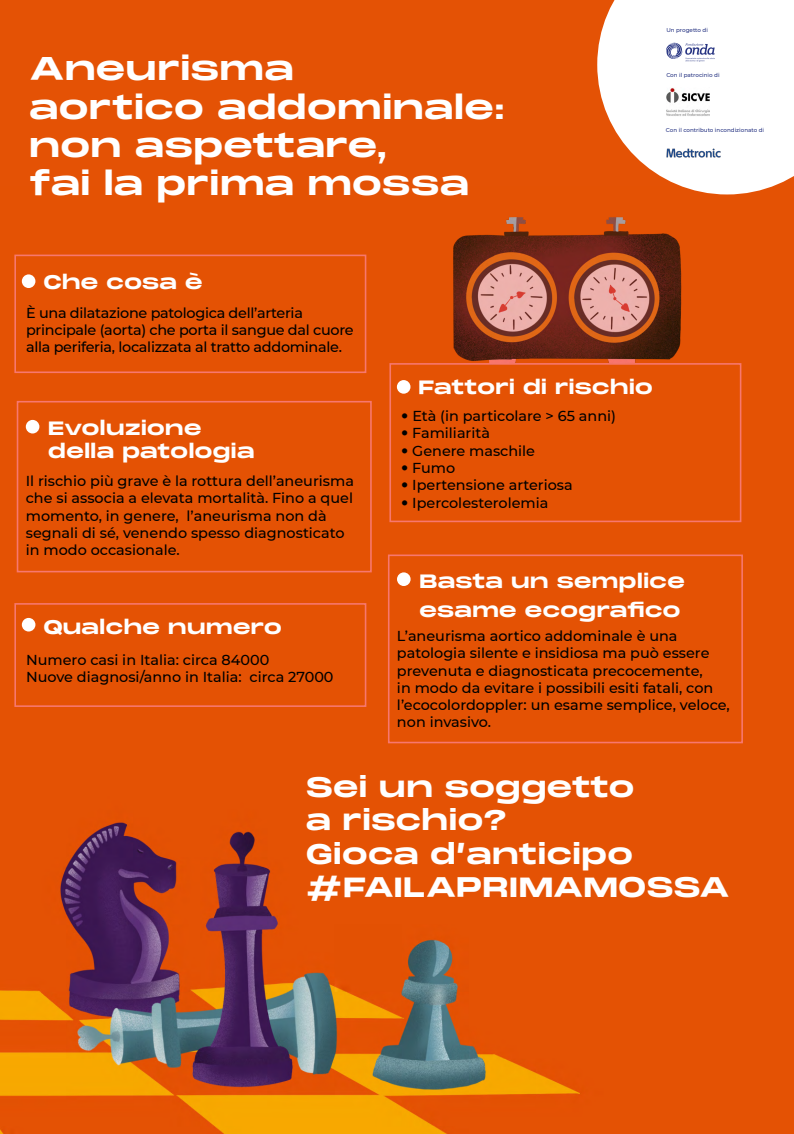
<style>
.page{position:relative;width:794px;height:1134px;background:#fff}
.page>*{position:absolute;margin:0;border:0;box-sizing:border-box;transform-origin:0 0}
.t1{font:700 32px/38.4px "Monument Extended";letter-spacing:-.015em;color:#fff}
.t2{font:700 27.6px/33.1px "Monument Extended";letter-spacing:-.015em;color:#fff}
.t3{font:700 19.2px/28.8px "Monument Extended";letter-spacing:-.015em;color:#fff}
.t4{font:500 14.4px/17.3px "Montserrat";color:#000}
.t5{font:500 14.4px/17.3px "Montserrat";letter-spacing:-.02em;color:#000}
.t6{font:500 5.6px "Montserrat";color:#283583}
.s1{font-family:"Helvetica Neue LT Std";font-weight:700}
</style>
<div class="page">
<div style="left:0;top:0;width:794px;height:375px;background:#e45205"></div>
<img style="left:0;top:194px;width:794px;height:940px">
<div style="left:14px;top:255px;width:352px;height:118px;border:2px solid #f7776e"></div>
<div style="left:388px;top:554px;width:355px;height:189px;border:2px solid #f7776e"></div>
<div style="left:14px;top:603px;width:352px;height:104px;border:2px solid #f7776e"></div>
<img style="left:437px;top:208px;width:272px;height:162px">
<svg style="left:597px;top:0;width:197px;height:194px;background:#fbe8df"></svg>
<svg style="left:665px;top:43px;width:50px;height:19px"></svg>
<img style="left:667px;top:88px;width:42px;height:28px">
<img style="left:660px;top:139px;width:67px;height:27px">
<div style="left:22px;top:274px;width:13px;height:14px;background:#fff;border-radius:50%"></div>
<div style="left:389px;top:363px;width:352px;height:159px;border:2px solid #f7776e"></div>
<div style="left:397px;top:380px;width:13px;height:14px;background:#fff;border-radius:50%"></div>
<div style="left:17px;top:401px;width:355px;height:171px;border:2px solid #f7776e"></div>
<div style="left:26px;top:420px;width:13px;height:13px;background:#fff;border-radius:50%"></div>
<div style="left:397px;top:572px;width:13px;height:14px;background:#fff;border-radius:50%"></div>
<div style="left:22px;top:618px;width:13px;height:13px;background:#fff;border-radius:50%"></div>
<h1 class="t1" style="left:29px;top:49px;width:477px">Aneurisma<br>aortico addominale: non aspettare,<br>fai la prima mossa</h1>
<p class="t6" style="left:666px;top:26px;width:43px">Un progetto di</p>
<p class="t6" style="left:666px;top:71px;width:55px">Con il patrocinio di</p>
<p class="t6" style="left:666px;top:127px;width:100px">Con il contributo incondizionato di</p>
<h3 class="t3" style="left:43px;top:267px;width:161px">Che cosa è</h3>
<p class="t5" style="left:26px;top:303px;width:329px">È una dilatazione patologica dell’arteria principale (aorta) che porta il sangue dal cuore alla periferia, localizzata al tratto addominale.</p>
<h3 class="t3" style="left:48px;top:416px;width:208px;line-height:23px">Evoluzione della patologia</h3>
<p class="t4" style="left:26px;top:472px;width:330px">Il rischio più grave è la rottura dell’aneurisma che si associa a elevata mortalità. Fino a quel momento, in genere, l’aneurisma non dà segnali di sé, venendo spesso diagnosticato in modo occasionale.</p>
<h3 class="t3" style="left:418px;top:372px;width:236px">Fattori di rischio</h3>
<p class="t4" style="left:401px;top:407px;width:216px"><span class="s1">•</span> Età (in particolare &gt; 65 anni)</p>
<p class="t4" style="left:401px;top:424px;width:90px"><span class="s1">•</span> Familiarità</p>
<p class="t4" style="left:401px;top:441px;width:135px"><span class="s1">•</span> Genere maschile</p>
<p class="t4" style="left:401px;top:459px;width:56px"><span class="s1">•</span> Fumo</p>
<p class="t4" style="left:401px;top:476px;width:173px"><span class="s1">•</span> Ipertensione arteriosa</p>
<p class="t4" style="left:401px;top:493px;width:149px"><span class="s1">•</span> Ipercolesterolemia</p>
<h3 class="t3" style="left:43px;top:612px;width:240px">Qualche numero</h3>
<p class="t4" style="left:26px;top:650px;width:309px">Numero casi in Italia: circa 84000<br>Nuove diagnosi/anno in Italia: circa 27000</p>
<h3 class="t3" style="left:419px;top:566px;width:267px">Basta un semplice esame ecografico</h3>
<p class="t4" style="left:397px;top:627px;width:334px">L’aneurisma aortico addominale è una patologia silente e insidiosa ma può essere prevenuta e diagnosticata precocemente,<br>in modo da evitare i possibili esiti fatali, con l’ecocolordoppler: un esame semplice, veloce, non invasivo.</p>
<h2 class="t2" style="left:305px;top:770px;width:426px">Sei un soggetto<br>a rischio?<br>Gioca d’anticipo #FAILAPRIMAMOSSA</h2>
</div>
